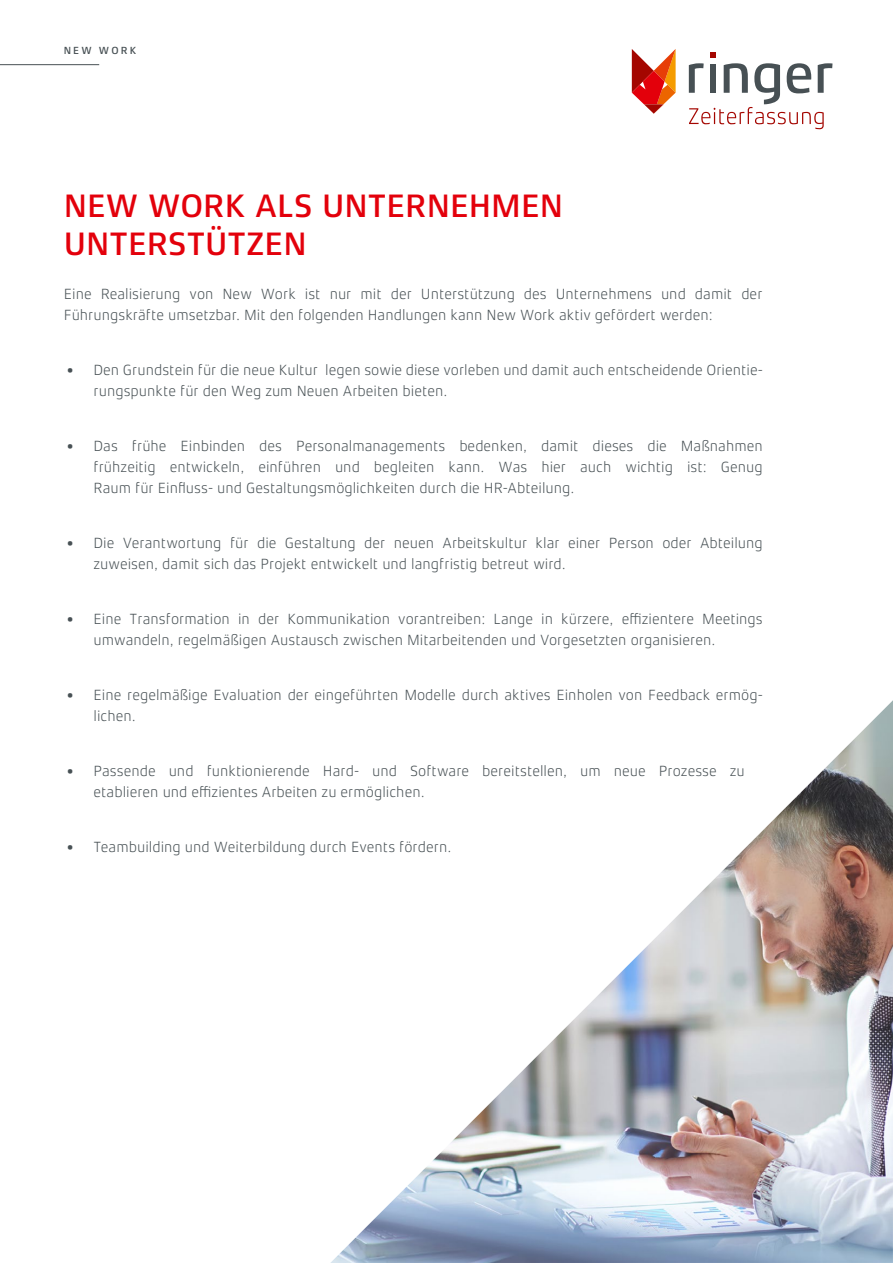
<style>
.page{position:relative;width:893px;height:1263px;background:#fff}
.page>*{position:absolute;margin:0;border:0;box-sizing:border-box;transform-origin:0 0}
.t1{font:500 33px/37.5px "Xenois Sans Pro";color:#e3000b}
.t2{font:300 15px/21px "Xenois Sans Pro";color:#475054}
.t3{font:500 10.5px "Xenois Sans Pro";letter-spacing:.2em;color:#475054}
</style>
<div class="page">
<hr style="left:0;top:64px;width:99px;height:1px;background:#475054">
<svg style="left:632px;top:49px;width:44px;height:65px"></svg>
<svg style="left:689px;top:52px;width:143px;height:77px"></svg>
<img style="left:330px;top:700px;width:563px;height:563px">
<p class="t3" style="left:64px;top:44px;width:74px">NEW WORK</p>
<h1 class="t1" style="left:64px;top:187px;width:501px">NEW WORK ALS UNTERNEHMEN<br>UNTERSTÜTZEN</h1>
<p class="t2" style="left:64px;top:284px;width:700px">Eine Realisierung von New Work ist nur mit der Unterstützung des Unternehmens und damit der<br>Führungskräfte umsetzbar. Mit den folgenden Handlungen kann New Work aktiv gefördert werden:</p>
<p class="t2" style="left:94px;top:359px;width:671px;text-indent:-27px">• Den Grundstein für die neue Kultur legen sowie diese vorleben und damit auch entscheidende Orientie&shy;rungspunkte für den Weg zum Neuen Arbeiten bieten.</p>
<p class="t2" style="left:94px;top:435px;width:671px;text-align:justify;text-indent:-27px">• Das frühe Einbinden des Personalmanagements bedenken, damit dieses die Maßnahmen frühzeitig entwickeln, einführen und begleiten kann. Was hier auch wichtig ist: Genug Raum für Einfluss- und Gestaltungsmöglichkeiten durch die HR-Abteilung.</p>
<p class="t2" style="left:94px;top:532px;width:671px;text-indent:-27px">• Die Verantwortung für die Gestaltung der neuen Arbeitskultur klar einer Person oder Abteilung zuweisen, damit sich das Projekt entwickelt und langfristig betreut wird.</p>
<p class="t2" style="left:94px;top:608px;width:671px;text-indent:-27px">• Eine Transformation in der Kommunikation vorantreiben: Lange in kürzere, effizientere Meetings umwandeln, regelmäßigen Austausch zwischen Mitarbeitenden und Vorgesetzten organisieren.</p>
<p class="t2" style="left:94px;top:684px;width:671px;text-indent:-27px">• Eine regelmäßige Evaluation der eingeführten Modelle durch aktives Einholen von Feedback ermög&shy;lichen.</p>
<p class="t2" style="left:94px;top:760px;width:653px;text-indent:-27px">• Passende und funktionierende Hard- und Software bereitstellen, um neue Prozesse zu etablieren und effizientes Arbeiten zu ermöglichen.</p>
<p class="t2" style="left:67px;top:836px;width:386px">• Teambuilding und Weiterbildung durch Events fördern.</p>
</div>
